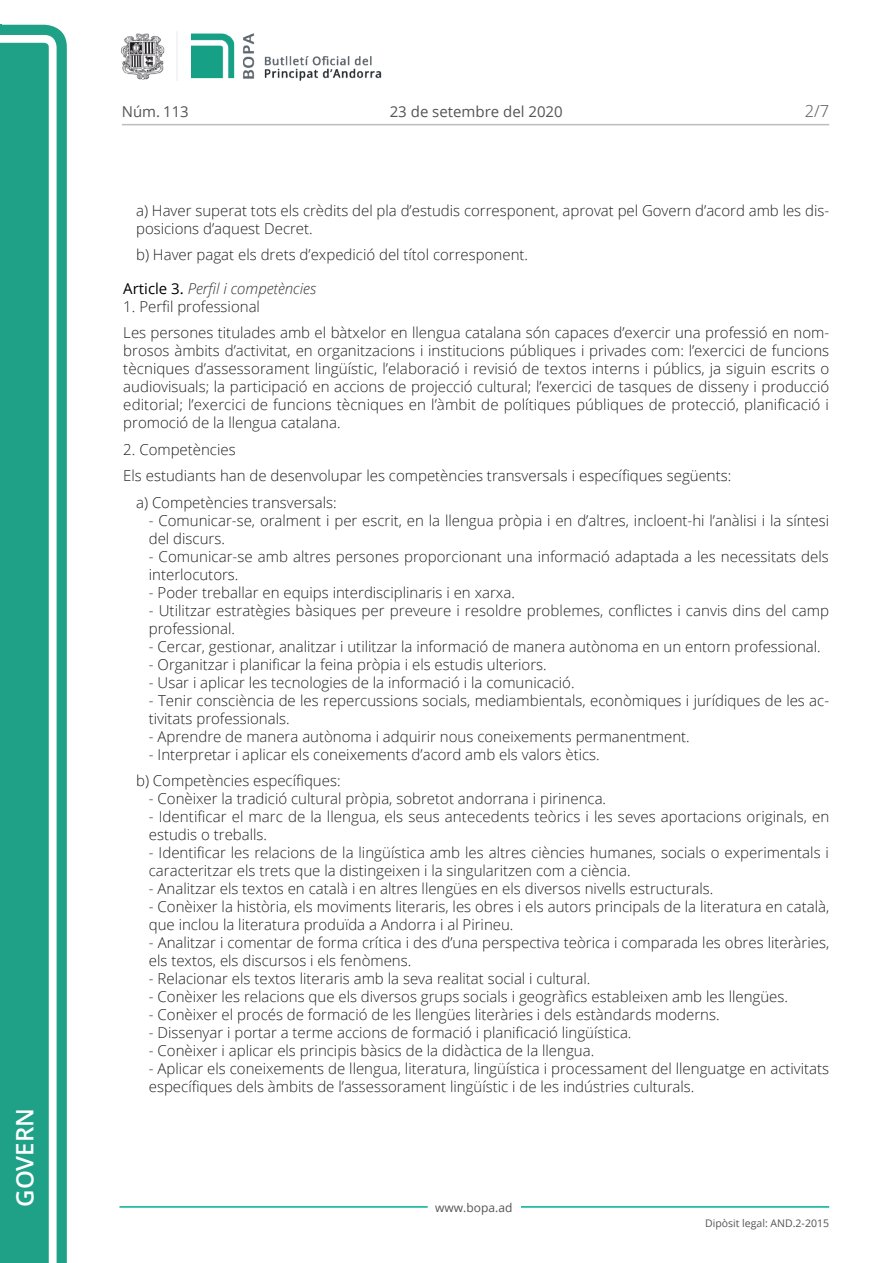
<style>
.page{position:relative;width:893px;height:1263px;background:#fff}
.page>*{position:absolute;margin:0;border:0;box-sizing:border-box;transform-origin:0 0}
.t1{font:600 24px "Open Sans";color:#fff}
.t2{font:300 16.5px "Open Sans";color:#545454}
.Body_text_nos_ii{font:300 15px/18px "Open Sans";color:#231f20}
.Body_text{font:300 15px/18px "Open Sans";color:#231f20;text-align:justify}
.Body_text_ii{font:300 15px/18px "Open Sans";color:#231f20}
.Body_text_i{font:300 15px/18px "Open Sans";color:#231f20}
.Body_text_NOS{font:300 15px "Open Sans";color:#231f20}
.Titol_7{font:italic 300 15px "Open Sans";color:#303030}
.t3{font:15px "Open Sans";color:#545454}
.t4{font:12px "Open Sans";color:#545454}
.t5{font:10.5px "Open Sans";color:#545454}
.s1{font-weight:400;font-style:normal;color:#000}
</style>
<div class="page">
<svg style="left:0;top:25px;width:67px;height:1238px;fill:#1ea187"></svg>
<div style="left:0;top:43px;width:49px;height:1220px;background:#1ea187"></div>
<img style="left:122px;top:32px;width:260px;height:49px">
<hr style="left:119px;top:1206px;width:309px;height:2px;background:#00ae91">
<hr style="left:521px;top:1206px;width:308px;height:2px;background:#00ae91">
<hr style="left:122px;top:124px;width:707px;height:1px;background:#bcbdc0">
<h1 class="t1" style="left:8px;top:1207px;width:100px;rotate:-90deg">Govern</h1>
<p class="t3" style="left:122px;top:102px;width:68px">Núm. 113</p>
<p class="t3" style="left:390px;top:102px;width:175px">23 de setembre del 2020</p>
<p class="t2" style="left:805px;top:100px;width:26px">2/7</p>
<p class="Body_text_i" style="left:136px;top:201px;width:695px">a) Haver superat tots els crèdits del pla d’estudis corresponent, aprovat pel Govern d’acord amb les dis&shy;posicions d’aquest Decret.</p>
<p class="Body_text_i" style="left:136px;top:245px;width:394px">b) Haver pagat els drets d’expedició del títol corresponent.</p>
<p class="Titol_7" style="left:123px;top:278px;width:194px"><span class="s1">Article 3.</span> Perfil i competències</p>
<p class="Body_text" style="left:123px;top:297px;width:138px">1. Perfil professional</p>
<p class="Body_text" style="left:123px;top:323px;width:708px">Les persones titulades amb el bàtxelor en llengua catalana són capaces d’exercir una professió en nom&shy;brosos àmbits d’activitat, en organitzacions i institucions públiques i privades com: l’exercici de funcions tècniques d’assessorament lingüístic, l’elaboració i revisió de textos interns i públics, ja siguin escrits o audiovisuals; la participació en accions de projecció cultural; l’exercici de tasques de disseny i producció editorial; l’exercici de funcions tècniques en l’àmbit de polítiques públiques de protecció, planificació i promoció de la llengua catalana.</p>
<p class="Body_text" style="left:123px;top:440px;width:114px">2. Competències</p>
<p class="Body_text" style="left:123px;top:467px;width:610px">Els estudiants han de desenvolupar les competències transversals i específiques següents:</p>
<p class="Body_text_NOS" style="left:136px;top:492px;width:202px">a) Competències transversals:</p>
<p class="Body_text_nos_ii" style="left:149px;top:511px;width:682px">- Comunicar-se, oralment i per escrit, en la llengua pròpia i en d’altres, incloent-hi l’anàlisi i la síntesi del discurs.</p>
<p class="Body_text_nos_ii" style="left:149px;top:547px;width:682px">- Comunicar-se amb altres persones proporcionant una informació adaptada a les necessitats dels interlocutors.</p>
<p class="Body_text_nos_ii" style="left:149px;top:583px;width:368px">- Poder treballar en equips interdisciplinaris i en xarxa.</p>
<p class="Body_text_nos_ii" style="left:149px;top:601px;width:682px">- Utilitzar estratègies bàsiques per preveure i resoldre problemes, conflictes i canvis dins del camp professional.</p>
<p class="Body_text_nos_ii" style="left:149px;top:637px;width:673px">- Cercar, gestionar, analitzar i utilitzar la informació de manera autònoma en un entorn professional.</p>
<p class="Body_text_nos_ii" style="left:149px;top:655px;width:399px">- Organitzar i planificar la feina pròpia i els estudis ulteriors.</p>
<p class="Body_text_nos_ii" style="left:149px;top:673px;width:427px">- Usar i aplicar les tecnologies de la informació i la comunicació.</p>
<p class="Body_text_nos_ii" style="left:149px;top:691px;width:682px">- Tenir consciència de les repercussions socials, mediambientals, econòmiques i jurídiques de les ac&shy;tivitats professionals.</p>
<p class="Body_text_nos_ii" style="left:149px;top:727px;width:542px">- Aprendre de manera autònoma i adquirir nous coneixements permanentment.</p>
<p class="Body_text_ii" style="left:149px;top:745px;width:453px">- Interpretar i aplicar els coneixements d’acord amb els valors ètics.</p>
<p class="Body_text_NOS" style="left:136px;top:771px;width:206px">b) Competències específiques:</p>
<p class="Body_text_nos_ii" style="left:149px;top:790px;width:459px">- Conèixer la tradició cultural pròpia, sobretot andorrana i pirinenca.</p>
<p class="Body_text_nos_ii" style="left:149px;top:808px;width:682px">- Identificar el marc de la llengua, els seus antecedents teòrics i les seves aportacions originals, en estudis o treballs.</p>
<p class="Body_text_nos_ii" style="left:149px;top:844px;width:682px">- Identificar les relacions de la lingüística amb les altres ciències humanes, socials o experimentals i caracteritzar els trets que la distingeixen i la singularitzen com a ciència.</p>
<p class="Body_text_nos_ii" style="left:149px;top:880px;width:566px">- Analitzar els textos en català i en altres llengües en els diversos nivells estructurals.</p>
<p class="Body_text_nos_ii" style="left:149px;top:898px;width:682px">- Conèixer la història, els moviments literaris, les obres i els autors principals de la literatura en català, que inclou la literatura produïda a Andorra i al Pirineu.</p>
<p class="Body_text_nos_ii" style="left:149px;top:934px;width:682px">- Analitzar i comentar de forma crítica i des d’una perspectiva teòrica i comparada les obres literàries, els textos, els discursos i els fenòmens.</p>
<p class="Body_text_nos_ii" style="left:149px;top:970px;width:443px">- Relacionar els textos literaris amb la seva realitat social i cultural.</p>
<p class="Body_text_nos_ii" style="left:149px;top:988px;width:641px">- Conèixer les relacions que els diversos grups socials i geogràfics estableixen amb les llengües.</p>
<p class="Body_text_nos_ii" style="left:149px;top:1006px;width:572px">- Conèixer el procés de formació de les llengües literàries i dels estàndards moderns.</p>
<p class="Body_text_nos_ii" style="left:149px;top:1024px;width:484px">- Dissenyar i portar a terme accions de formació i planificació lingüística.</p>
<p class="Body_text_nos_ii" style="left:149px;top:1042px;width:447px">- Conèixer i aplicar els principis bàsics de la didàctica de la llengua.</p>
<p class="Body_text_ii" style="left:149px;top:1060px;width:682px">- Aplicar els coneixements de llengua, literatura, lingüística i processament del llenguatge en activitats específiques dels àmbits de l’assessorament lingüístic i de les indústries culturals.</p>
<p class="t4" style="left:435px;top:1199px;width:79px">www.bopa.ad</p>
<p class="t5" style="left:705px;top:1216px;width:125px">Dipòsit legal: AND.2-2015</p>
</div>
